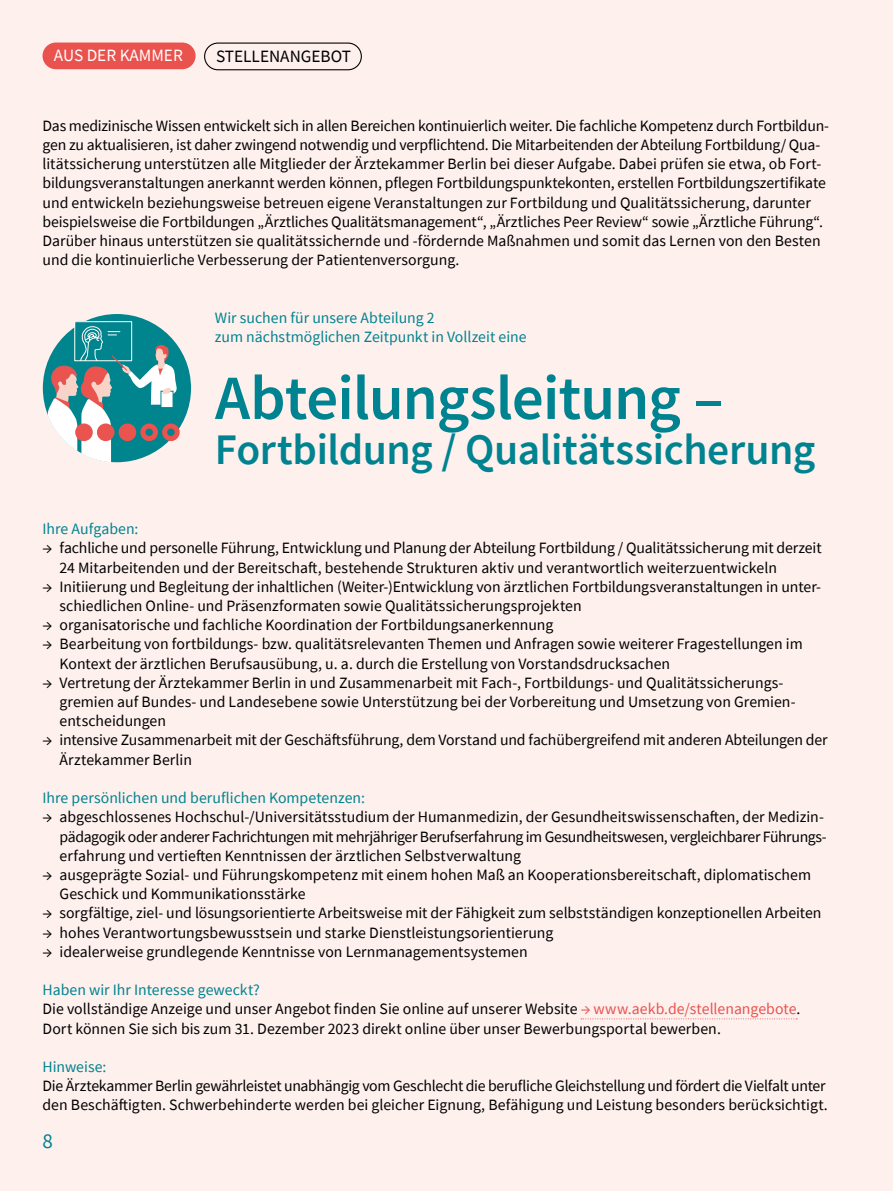
<style>
.page{position:relative;width:893px;height:1191px;background:#fdf0ed}
.page>*{position:absolute;margin:0;border:0;box-sizing:border-box;transform-origin:0 0}
.t1{font:600 63px "Source Sans Pro";letter-spacing:-.015em;color:#008390}
.t2{font:600 43.5px "Source Sans Pro";letter-spacing:-.01em;color:#008390}
.t3{font:21px "Source Sans Pro";color:#008390}
.t4{font:17.25px "Source Sans Pro";color:#000}
.t5{font:17.25px "Source Sans Pro";color:#fff}
.t6{font:15.75px/19.2px "Source Sans Pro";letter-spacing:-.005em;color:#000}
.t7{font:15.75px/19.2px "Source Sans Pro";color:#008390}
.s1{color:#008390}
.s2{color:#ea524e}
</style>
<div class="page">
<div style="left:204px;top:43px;width:158px;height:27px;border:1px solid #000;border-radius:13px"></div>
<svg style="left:581px;top:1018px;width:216px;height:1px"></svg>
<div style="left:43px;top:314px;width:148px;height:148px;background:#00848d;border-radius:50%"></div>
<svg style="left:48px;top:321px;width:134px;height:141px"></svg>
<div style="left:121px;top:426px;width:13px;height:12px;background:#ea534e;border-radius:50%"></div>
<div style="left:119px;top:423px;width:17px;height:18px;border:5px solid #ea534e;border-radius:50%"></div>
<div style="left:99px;top:426px;width:13px;height:12px;background:#ea534e;border-radius:50%"></div>
<div style="left:97px;top:423px;width:17px;height:18px;border:5px solid #ea534e;border-radius:50%"></div>
<div style="left:78px;top:426px;width:12px;height:12px;background:#ea534e;border-radius:50%"></div>
<div style="left:75px;top:423px;width:18px;height:18px;border:5px solid #ea534e;border-radius:50%"></div>
<div style="left:43px;top:43px;width:153px;height:26px;background:#ea524e;border-radius:13px"></div>
<p class="t5" style="left:54px;top:45px;width:130px">AUS DER KAMMER</p>
<p class="t4" style="left:216px;top:45px;width:136px">STELLENANGEBOT</p>
<p class="t6" style="left:43px;top:116px;width:788px">Das medizinische Wissen entwickelt sich in allen Bereichen kontinuierlich weiter. Die fachliche Kompetenz durch Fortbildun&shy;gen zu aktualisieren, ist daher zwingend notwendig und verpflichtend. Die Mitarbeitenden der Abteilung Fortbildung/ Qua&shy;litätssicherung unterstützen alle Mitglieder der Ärztekammer Berlin bei dieser Aufgabe. Dabei prüfen sie etwa, ob Fort&shy;bildungsveranstaltungen anerkannt werden können, pflegen Fortbildungspunktekonten, erstellen Fortbildungszertifikate und entwickeln beziehungsweise betreuen eigene Veranstaltungen zur Fortbildung und Qualitätssicherung, darunter beispielsweise die Fortbildungen „Ärztliches Qualitätsmanagement“, „Ärztliches Peer Review“ sowie „Ärztliche Führung“.<br>Darüber hinaus unterstützen sie qualitätssichernde und -fördernde Maßnahmen und somit das Lernen von den Besten und die kontinuierliche Verbesserung der Patientenversorgung.</p>
<p class="t7" style="left:215px;top:308px;width:313px">Wir suchen für unsere Abteilung 2<br>zum nächstmöglichen Zeitpunkt in Vollzeit eine</p>
<h1 class="t1" style="left:215px;top:356px;width:510px">Abteilungsleitung –</h1>
<h2 class="t2" style="left:215px;top:421px;width:602px">Fortbildung / Qualitätssicherung</h2>
<p class="t7" style="left:43px;top:519px;width:98px">Ihre Aufgaben:</p>
<p class="t6" style="left:60px;top:538px;width:764px;text-indent:-17px">→ fachliche und personelle Führung, Entwicklung und Planung der Abteilung Fortbildung / Qualitätssicherung mit derzeit<br>24 Mitarbeitenden und der Bereitschaft, bestehende Strukturen aktiv und verantwortlich weiterzuentwickeln</p>
<p class="t6" style="left:60px;top:577px;width:763px;text-indent:-17px">→ Initiierung und Begleitung der inhaltlichen (Weiter-)Entwicklung von ärztlichen Fortbildungsveranstaltungen in unter&shy;schiedlichen Online- und Präsenzformaten sowie Qualitätssicherungsprojekten</p>
<p class="t6" style="left:43px;top:615px;width:512px">→ organisatorische und fachliche Koordination der Fortbildungsanerkennung</p>
<p class="t6" style="left:60px;top:634px;width:745px;text-indent:-17px">→ Bearbeitung von fortbildungs- bzw. qualitätsrelevanten Themen und Anfragen sowie weiterer Fragestellungen im<br>Kontext der ärztlichen Berufsausübung, u. a. durch die Erstellung von Vorstandsdrucksachen</p>
<p class="t6" style="left:60px;top:673px;width:736px;text-indent:-17px">→ Vertretung der Ärztekammer Berlin in und Zusammenarbeit mit Fach-, Fortbildungs- und Qualitätssicherungs&shy;gremien auf Bundes- und Landesebene sowie Unterstützung bei der Vorbereitung und Umsetzung von Gremien&shy;entscheidungen</p>
<p class="t6" style="left:60px;top:730px;width:770px;text-indent:-17px">→ intensive Zusammenarbeit mit der Geschäftsführung, dem Vorstand und fachübergreifend mit anderen Abteilungen der<br>Ärztekammer Berlin</p>
<p class="t7" style="left:43px;top:788px;width:324px">Ihre persönlichen und beruflichen Kompetenzen:</p>
<p class="t6" style="left:60px;top:807px;width:769px;text-indent:-17px">→ abgeschlossenes Hochschul-/Universitätsstudium der Humanmedizin, der Gesundheitswissenschaften, der Medizin&shy;pädagogik oder anderer Fachrichtungen mit mehrjähriger Berufserfahrung im Gesundheitswesen, vergleichbarer Führungs&shy;erfahrung und vertieften Kenntnissen der ärztlichen Selbstverwaltung</p>
<p class="t6" style="left:60px;top:865px;width:753px;text-indent:-17px">→ ausgeprägte Sozial- und Führungskompetenz mit einem hohen Maß an Kooperationsbereitschaft, diplomatischem<br>Geschick und Kommunikationsstärke</p>
<p class="t6" style="left:43px;top:903px;width:780px">→ sorgfältige, ziel- und lösungsorientierte Arbeitsweise mit der Fähigkeit zum selbstständigen konzeptionellen Arbeiten</p>
<p class="t6" style="left:43px;top:922px;width:512px">→ hohes Verantwortungsbewusstsein und starke Dienstleistungsorientierung</p>
<p class="t6" style="left:43px;top:941px;width:487px">→ idealerweise grundlegende Kenntnisse von Lernmanagementsystemen</p>
<p class="t6" style="left:43px;top:980px;width:759px"><span class="s1">Haben wir Ihr Interesse geweckt?<br></span>Die vollständige Anzeige und unser Angebot finden Sie online auf unserer Website <span class="s2">→ www.aekb.de/stellenangebote</span>.<br>Dort können Sie sich bis zum 31. Dezember 2023 direkt online über unser Bewerbungsportal bewerben.</p>
<p class="t7" style="left:43px;top:1057px;width:65px">Hinweise:</p>
<p class="t6" style="left:43px;top:1076px;width:787px">Die Ärztekammer Berlin gewährleistet unabhängig vom Geschlecht die berufliche Gleichstellung und fördert die Vielfalt unter den Beschäftigten. Schwerbehinderte werden bei gleicher Eignung, Befähigung und Leistung besonders berücksichtigt.</p>
<h3 class="t3" style="left:43px;top:1128px;width:12px">8</h3>
</div>
